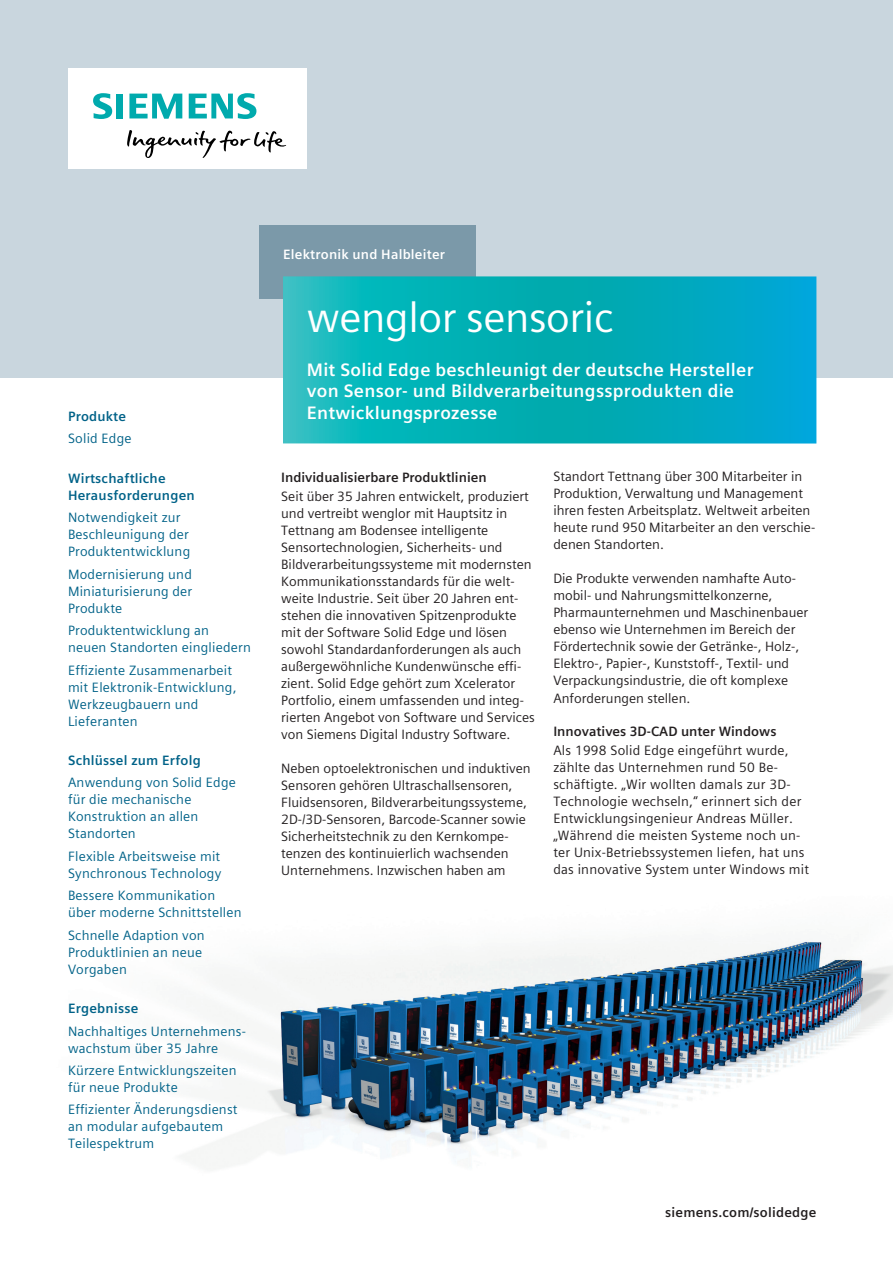
<style>
.page{position:relative;width:893px;height:1263px;background:#fff}
.page>*{position:absolute;margin:0;border:0;box-sizing:border-box;transform-origin:0 0}
.Headline__28pt{font:42px "Siemens Sans Global";letter-spacing:-.01em;color:#fff}
.Subhead__12pt{font:700 18px/21.6px "Siemens Sans Global";letter-spacing:.015em;color:#fff}
.Body_text{font:13.5px/17px "Siemens Sans Global";color:#231f20}
.Side_bar_text{font:13.5px/17px "Siemens Sans Global";letter-spacing:.015em;color:#006288}
.Side_bar_head{font:700 13.5px/17px "Siemens Sans Global";letter-spacing:.015em;color:#006288}
.Body_subhead{font:700 13.5px "Siemens Sans Global";color:#231f20}
.Industry_panel{font:700 13.5px "Siemens Sans Global";letter-spacing:.015em;color:#fff}
.cover_url{font:700 13.5px "Siemens Sans Global";letter-spacing:.015em;color:#231f20}
</style>
<div class="page">
<img style="left:212px;top:941px;width:681px;height:221px">
<div style="left:0;top:0;width:893px;height:377px;background:#c9d6de"></div>
<div style="left:68px;top:68px;width:238px;height:101px;background:#fff"></div>
<svg style="left:127px;top:130px;width:159px;height:28px"></svg>
<svg style="left:93px;top:93px;width:30px;height:26px"></svg>
<svg style="left:129px;top:94px;width:53px;height:25px"></svg>
<svg style="left:189px;top:93px;width:67px;height:26px"></svg>
<div style="left:259px;top:225px;width:216px;height:74px;background:#7b99a9"></div>
<svg style="left:283px;top:276px;width:533px;height:167px;background:#05aebc"></svg>
<p class="Side_bar_head" style="left:68px;top:408px;width:60px">Produkte</p>
<p class="Side_bar_text" style="left:68px;top:430px;width:65px">Solid Edge</p>
<p class="Side_bar_head" style="left:68px;top:470px;width:128px">Wirtschaftliche<br>Herausforderungen</p>
<p class="Side_bar_text" style="left:68px;top:509px;width:124px">Notwendigkeit zur<br>Beschleunigung der<br>Produktentwicklung</p>
<p class="Side_bar_text" style="left:68px;top:566px;width:126px;text-align:justify">Modernisierung und Miniaturisierung der Produkte</p>
<p class="Side_bar_text" style="left:68px;top:622px;width:184px">Produktentwicklung an<br>neuen Standorten eingliedern</p>
<p class="Side_bar_text" style="left:68px;top:661px;width:170px">Effiziente Zusammenarbeit mit Elektronik-Entwicklung,<br>Werkzeugbauern und<br>Lieferanten</p>
<p class="Side_bar_head" style="left:68px;top:752px;width:134px">Schlüssel zum Erfolg</p>
<p class="Side_bar_text" style="left:68px;top:774px;width:169px">Anwendung von Solid Edge für die mechanische<br>Konstruktion an allen<br>Standorten</p>
<p class="Side_bar_text" style="left:68px;top:848px;width:155px">Flexible Arbeitsweise mit<br>Synchronous Technology</p>
<p class="Side_bar_text" style="left:68px;top:887px;width:175px">Bessere Kommunikation über moderne Schnittstellen</p>
<p class="Side_bar_text" style="left:68px;top:927px;width:138px">Schnelle Adaption von<br>Produktlinien an neue<br>Vorgaben</p>
<p class="Side_bar_head" style="left:68px;top:1000px;width:72px">Ergebnisse</p>
<p class="Side_bar_text" style="left:68px;top:1022px;width:178px">Nachhaltiges Unternehmens&shy;wachstum über 35 Jahre</p>
<p class="Side_bar_text" style="left:68px;top:1062px;width:170px">Kürzere Entwicklungszeiten für neue Produkte</p>
<p class="Side_bar_text" style="left:68px;top:1101px;width:171px">Effizienter Änderungsdienst an modular aufgebautem<br>Teilespektrum</p>
<p class="Industry_panel" style="left:283px;top:243px;width:163px">Elektronik und Halbleiter</p>
<p class="Headline__28pt" style="left:307px;top:286px;width:308px">wenglor sensoric</p>
<p class="Subhead__12pt" style="left:307px;top:359px;width:448px">Mit Solid Edge beschleunigt der deutsche Hersteller von Sensor- und Bildverarbeitungssprodukten die<br>Entwicklungsprozesse</p>
<p class="Body_subhead" style="left:281px;top:467px;width:207px">Individualisierbare Produktlinien</p>
<p class="Body_text" style="left:281px;top:488px;width:255px">Seit über 35 Jahren entwickelt, produziert und vertreibt wenglor mit Hauptsitz in Tettnang am Bodensee intelligente Sensortechnologien, Sicherheits- und Bildverarbeitungssysteme mit modernsten Kommunikationsstandards für die welt&shy;weite Industrie. Seit über 20 Jahren ent&shy;stehen die innovativen Spitzenprodukte mit der Software Solid Edge und lösen sowohl Standardanforderungen als auch außergewöhnliche Kundenwünsche effi&shy;zient. Solid Edge gehört zum Xcelerator Portfolio, einem umfassenden und integ&shy;rierten Angebot von Software und Services von Siemens Digital Industry Software.</p>
<p class="Body_text" style="left:281px;top:760px;width:251px">Neben optoelektronischen und induktiven Sensoren gehören Ultraschallsensoren, Fluidsensoren, Bildverarbeitungssysteme, 2D-/3D-Sensoren, Barcode-Scanner sowie Sicherheitstechnik zu den Kernkompe&shy;tenzen des kontinuierlich wachsenden Unternehmens. Inzwischen haben am</p>
<p class="Body_text" style="left:553px;top:468px;width:263px">Standort Tettnang über 300 Mitarbeiter in Produktion, Verwaltung und Management ihren festen Arbeitsplatz. Weltweit arbeiten heute rund 950 Mitarbeiter an den verschie&shy;denen Standorten.</p>
<p class="Body_text" style="left:553px;top:570px;width:256px">Die Produkte verwenden namhafte Auto&shy;mobil- und Nahrungsmittelkonzerne, Pharmaunternehmen und Maschinenbauer ebenso wie Unternehmen im Bereich der Fördertechnik sowie der Getränke-, Holz-, Elektro-, Papier-, Kunststoff-, Textil- und Verpackungsindustrie, die oft komplexe Anforderungen stellen.</p>
<p class="Body_subhead" style="left:553px;top:721px;width:225px">Innovatives 3D-CAD unter Windows</p>
<p class="Body_text" style="left:553px;top:742px;width:257px">Als 1998 Solid Edge eingeführt wurde, zählte das Unternehmen rund 50 Be&shy;schäftigte. „Wir wollten damals zur 3D-Technologie wechseln,“ erinnert sich der Entwicklungsingenieur Andreas Müller. „Während die meisten Systeme noch un&shy;ter Unix-Betriebssystemen liefen, hat uns das innovative System unter Windows mit</p>
<p class="cover_url" style="left:665px;top:1201px;width:153px">siemens.com/solidedge</p>
</div>
